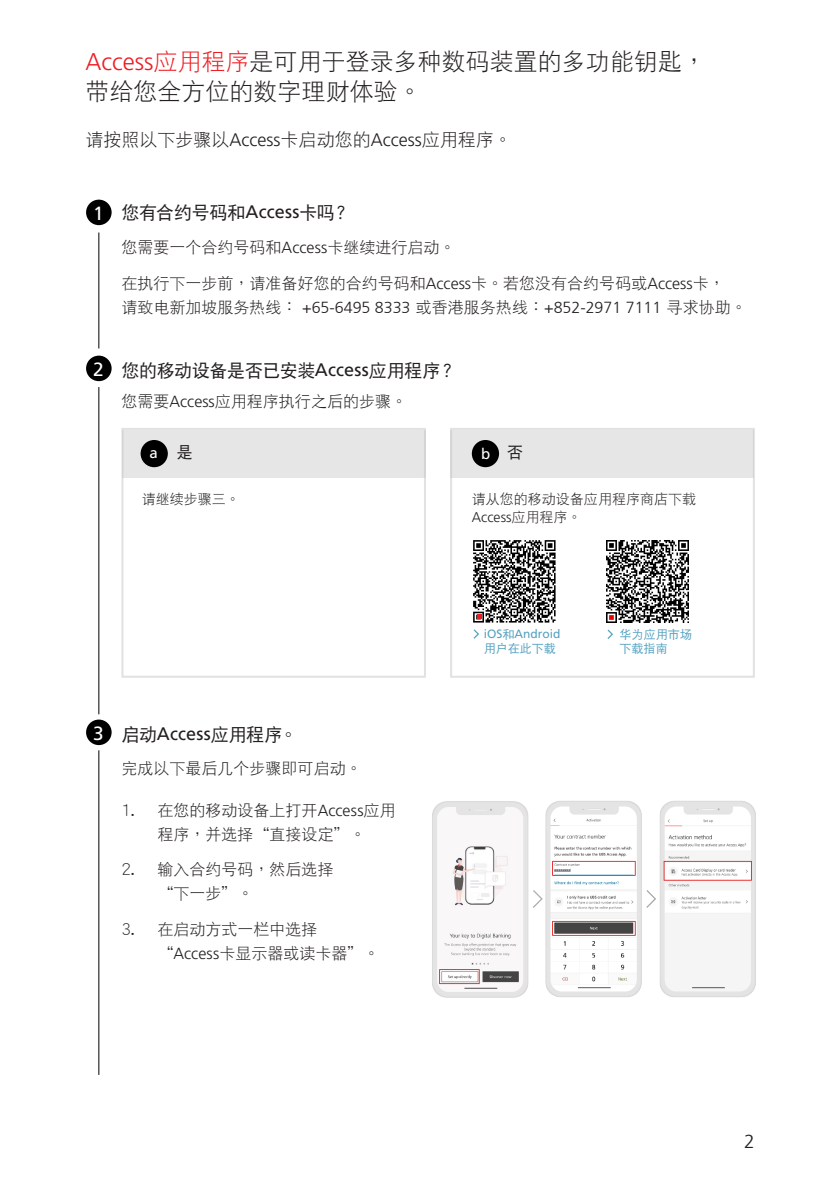
<style>
.page{position:relative;width:840px;height:1191px;background:#fff}
.page>*{position:absolute;margin:0;border:0;box-sizing:border-box;transform-origin:0 0}
.Instruction_Steps{font:24px/30px "DF Hei GB5 HK W3";color:#231f20}
.UBS_Template_Body_co{font:19px "Frutigerfor UBS Web";color:#fff}
.t1{font:300 19px "Frutigerfor UBS Web";color:#231f20}
.UBS_Template_Page_nu{font:18px "DFP Hei W5 GB5";letter-spacing:-.015em;color:#231f20}
.Instruction_Steps-2{font:18px "DF Hei GB5 HK W3";color:#231f20}
.UBS_Template_Page_nu-2{font:16px/24px "DF Hei GB5 HK W3";color:#231f20}
.UBS_Template_Page_nu-3{font:16px "DFP Hei W5 GB5";color:#231f20}
.UBS_Template_Page_nu-4{font:15px "Frutigerfor UBS Web";color:#fff}
.UBS_Template_Page_nu-5{font:14px/18px "DF Hei GB5 HK W3";color:#231f20}
.UBS_Template_Body_co-2{font:12px/14px "Frutigerfor UBS Web";color:#55a2c0}
.UBS_Template_Body_co-3{font:12px/14px "DFP Hei W5 GB5";color:#55a2c0}
.s1{font-family:"Frutigerfor UBS Web";font-weight:300;color:#ee1d23}
.s2{color:#ee1d23}
.s3{font-family:"Frutigerfor UBS Web";font-weight:300}
.s4{font-family:"Frutigerfor UBS Web"}
.s5{font-family:"DFP Hei W5 GB5"}
</style>
<div class="page">
<div style="left:122px;top:430px;width:303px;height:47px;background:#e6e6e7"></div>
<div style="left:450px;top:430px;width:303px;height:47px;background:#e6e6e7"></div>
<div style="left:86px;top:200px;width:25px;height:25px;background:#000;border-radius:50%"></div>
<div style="left:86px;top:356px;width:25px;height:25px;background:#000;border-radius:50%"></div>
<hr style="left:98px;top:232px;width:1px;height:116px;background:#000">
<hr style="left:98px;top:387px;width:1px;height:327px;background:#000">
<hr style="left:98px;top:750px;width:1px;height:325px;background:#000">
<div style="left:140px;top:440px;width:28px;height:27px;background:#000;border-radius:50%"></div>
<div style="left:471px;top:440px;width:28px;height:27px;background:#000;border-radius:50%"></div>
<div style="left:86px;top:719px;width:25px;height:26px;background:#000;border-radius:50%"></div>
<img style="left:432px;top:801px;width:324px;height:197px">
<svg style="left:473px;top:629px;width:6px;height:10px"></svg>
<svg style="left:607px;top:629px;width:5px;height:10px"></svg>
<img style="left:606px;top:541px;width:82px;height:81px">
<img style="left:473px;top:540px;width:83px;height:83px">
<svg style="left:476px;top:614px;width:5px;height:5px"></svg>
<p class="Instruction_Steps" style="left:85px;top:46px;width:621px"><span class="s1">Access</span><span class="s2">應用程序</span>是可用於登錄多種數碼裝置的多功能鑰匙，帶給您全方位的數字理財體驗。</p>
<p class="Instruction_Steps-2" style="left:85px;top:130px;width:427px">請按照以下步驟以<span class="s3">Access</span>卡啟動您的<span class="s3">Access</span>應用程序。</p>
<p class="UBS_Template_Body_co" style="left:93px;top:202px;width:12px">1</p>
<p class="UBS_Template_Page_nu" style="left:121px;top:204px;width:229px">您有合約號碼和<span class="s4">Access</span>卡嗎？</p>
<p class="UBS_Template_Body_co" style="left:93px;top:358px;width:12px">2</p>
<p class="UBS_Template_Page_nu-2" style="left:121px;top:235px;width:335px">您需要一個合約號碼和<span class="s3">Access</span>卡繼續進行啟動。</p>
<p class="UBS_Template_Page_nu-2" style="left:121px;top:271px;width:626px">在執行下一步前，請準備好您的合約號碼和<span class="s3">Access</span>卡。若您沒有合約號碼或<span class="s3">Access</span>卡，<br>請致電新加坡服務熱線： <span class="s3">+65-6495 8333</span> 或香港服務熱線：<span class="s3">+852-2971 7111</span> 尋求協助。</p>
<p class="UBS_Template_Page_nu" style="left:121px;top:361px;width:335px">您的移動設備是否已安裝<span class="s4">Access</span>應用程序？</p>
<p class="UBS_Template_Page_nu-2" style="left:121px;top:388px;width:287px">您需要<span class="s3">Access</span>應用程序執行之後的步驟。</p>
<p class="UBS_Template_Page_nu-3" style="left:177px;top:444px;width:17px">是</p>
<p class="UBS_Template_Page_nu-3" style="left:507px;top:444px;width:18px">否</p>
<p class="UBS_Template_Page_nu-4" style="left:149px;top:444px;width:10px">a</p>
<p class="UBS_Template_Page_nu-4" style="left:481px;top:445px;width:11px">b</p>
<p class="UBS_Template_Page_nu-5" style="left:142px;top:489px;width:99px">請繼續步驟三。</p>
<p class="UBS_Template_Page_nu-5" style="left:471px;top:490px;width:226px">請從您的移動設備應用程序商店下載<br><span class="s3">Access</span>應用程序。</p>
<p class="UBS_Template_Body_co" style="left:93px;top:721px;width:12px">3</p>
<p class="UBS_Template_Page_nu" style="left:121px;top:725px;width:177px">啟動<span class="s4">Access</span>應用程序。</p>
<p class="UBS_Template_Page_nu-2" style="left:121px;top:756px;width:242px">完成以下最後幾個步驟即可啟動。</p>
<p class="UBS_Template_Page_nu-2" style="left:121px;top:798px;width:275px;text-align:center">1. 在您的移動設備上打開<span class="s3">Access</span>應用程序，並選擇“直接設定”。</p>
<p class="UBS_Template_Page_nu-2" style="left:157px;top:857px;width:178px;text-indent:-36px">2. 輸入合約號碼，然後選擇“下一步”。</p>
<p class="UBS_Template_Page_nu-2" style="left:157px;top:916px;width:223px;text-indent:-36px">3. 在啟動方式一欄中選擇“<span class="s3">Access</span>卡顯示器或讀卡器”。</p>
<p class="UBS_Template_Body_co-2" style="left:483px;top:627px;width:78px">iOS<span class="s5">和</span>Android<span class="s5">用戶在此下載</span></p>
<p class="UBS_Template_Body_co-3" style="left:619px;top:627px;width:73px">華為應用市場下載指南</p>
<p class="t1" style="left:743px;top:1131px;width:12px">2</p>
</div>
